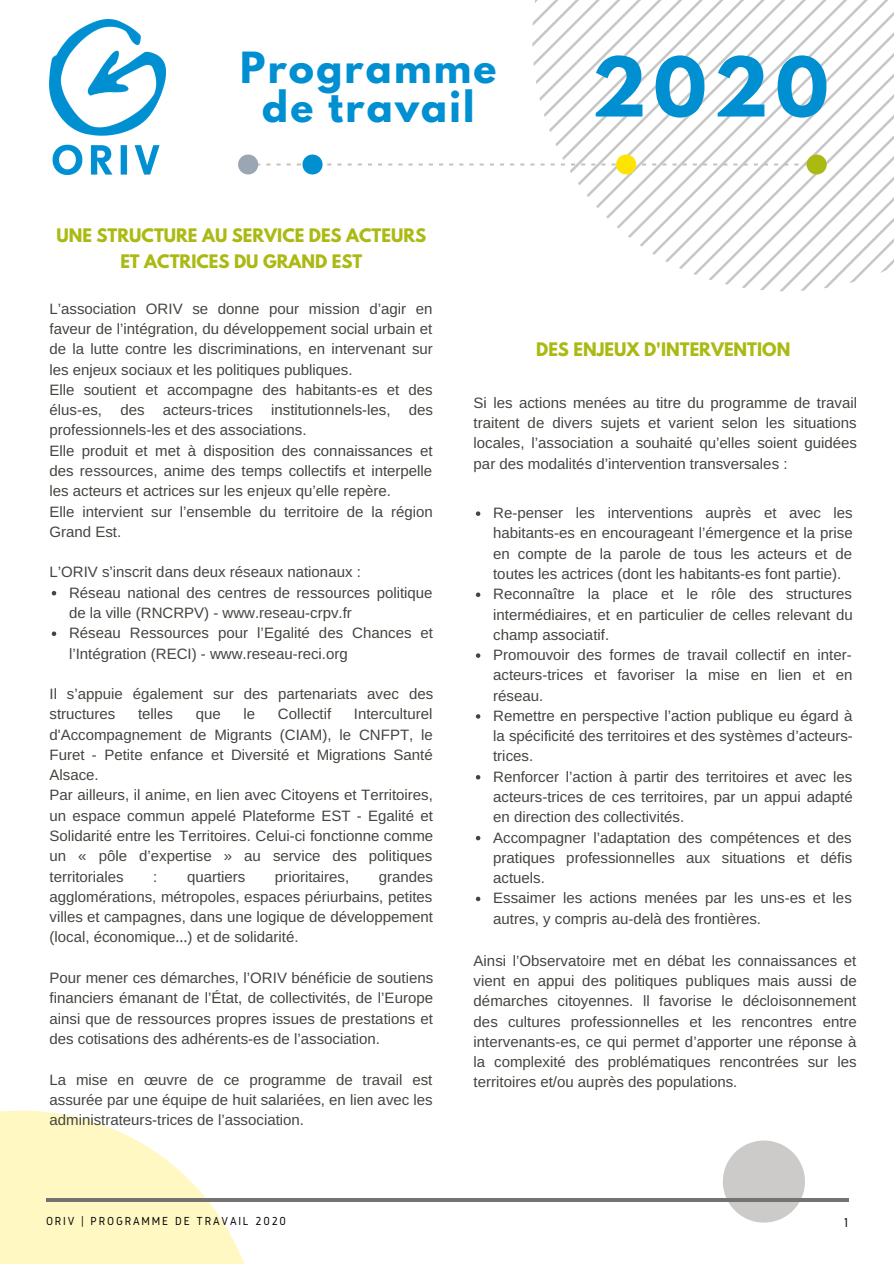
<style>
.page{position:relative;width:894px;height:1264px;background:#fff}
.page>*{position:absolute;margin:0;border:0;box-sizing:border-box;transform-origin:0 0}
.t1{font:700 72.75px "League Spartan";color:#0090d2}
.t2{font:700 38.1px/38.7px "League Spartan";letter-spacing:.06em;color:#0090d2;text-align:center}
.t3{font:700 16.5px/26px "League Spartan";color:#aaba13;text-align:center}
.t4{font:15px/20.2px "Arimo";color:#444440}
.t5{font:13.35px "Gidole";color:#000}
.t6{font:12.15px "Gidole";letter-spacing:.15em;color:#000}
.s1{font-family:"Noto Sans Gurmukhi"}
</style>
<div class="page">
<svg style="left:0;top:1110px;width:260px;height:153px"></svg>
<svg style="left:722px;top:1140px;width:82px;height:82px"></svg>
<hr style="left:46px;top:1198px;width:802px;height:3px;background:#737373">
<svg style="left:52px;top:591px;width:4px;height:4px"></svg>
<svg style="left:52px;top:631px;width:4px;height:5px"></svg>
<svg style="left:238px;top:0;width:655px;height:291px"></svg>
<img style="left:49px;top:19px;width:116px;height:156px">
<svg style="left:475px;top:511px;width:5px;height:5px"></svg>
<svg style="left:475px;top:592px;width:5px;height:5px"></svg>
<svg style="left:475px;top:653px;width:5px;height:5px"></svg>
<svg style="left:475px;top:714px;width:5px;height:4px"></svg>
<svg style="left:475px;top:775px;width:5px;height:4px"></svg>
<svg style="left:475px;top:835px;width:5px;height:5px"></svg>
<svg style="left:475px;top:896px;width:5px;height:5px"></svg>
<h2 class="t2" style="left:240px;top:53px;width:258px">Programme de travail</h2>
<p class="t3" style="left:56px;top:224px;width:371px">UNE STRUCTURE AU SERVICE DES ACTEURS<br>ET ACTRICES DU GRAND EST</p>
<h1 class="t1" style="left:591px;top:51px;width:238px">2020</h1>
<p class="t4" style="left:49px;top:298px;width:385px">L’association ORIV se donne pour mission d’agir en faveur de l’intégration, du développement social urbain et de la lutte contre les discriminations, en intervenant sur les enjeux sociaux et les politiques publiques.<br>Elle soutient et accompagne des habitants-es et des élus-es, des acteurs-trices institutionnels-les, des professionnels-les et des associations.<br>Elle produit et met à disposition des connaissances et des ressources, anime des temps collectifs et interpelle les acteurs et actrices sur les enjeux qu’elle repère.<br>Elle intervient sur l’ensemble du territoire de la région Grand Est.</p>
<p class="t4" style="left:49px;top:562px;width:313px">L’ORIV s’inscrit dans deux réseaux nationaux :</p>
<p class="t4" style="left:69px;top:582px;width:365px">Réseau national des centres de ressources politique de la ville (RNCRPV) - www.reseau-crpv.fr<br>Réseau Ressources pour l’Egalité des Chances et l’Intégration (RECI) - www.reseau-reci.org</p>
<p class="t4" style="left:49px;top:683px;width:385px">Il s’appuie également sur des partenariats avec des structures</p>
<p class="t4" style="left:49px;top:704px;width:385px;text-indent:304px">Interculturel d'Accompagnement de Migrants (CIAM), le CNFPT, le Furet - Petite enfance et Diversité et Migrations Santé Alsace.<br>Par ailleurs, il anime, en lien avec Citoyens et Territoires, un espace commun appelé Plateforme EST - Egalité et Solidarité entre les Territoires. Celui-ci fonctionne comme un « pôle d’expertise » au service des politiques territoriales</p>
<p class="t4" style="left:138px;top:704px;width:37px">telles</p>
<p class="t4" style="left:196px;top:704px;width:27px">que</p>
<p class="t4" style="left:243px;top:704px;width:13px">le</p>
<p class="t4" style="left:278px;top:704px;width:55px">Collectif</p>
<p class="t4" style="left:49px;top:866px;width:385px;text-align:justify;text-indent:329px">grandes agglomérations, métropoles, espaces périurbains, petites villes et campagnes, dans une logique de développement (local, économique<span class="s1">…</span>) et de solidarité.</p>
<p class="t4" style="left:49px;top:967px;width:385px;text-align:justify">Pour mener ces démarches, l’ORIV bénéficie de soutiens financiers émanant de l’État, de collectivités, de l’Europe ainsi que de ressources propres issues de prestations et des cotisations des adhérents-es de l’association.</p>
<p class="t4" style="left:153px;top:866px;width:6px">:</p>
<p class="t4" style="left:187px;top:866px;width:60px">quartiers</p>
<p class="t4" style="left:275px;top:866px;width:76px">prioritaires,</p>
<p class="t4" style="left:49px;top:1069px;width:384px;text-align:justify">La mise en œuvre de ce programme de travail est assurée par une équipe de huit salariées, en lien avec les administrateurs-trices de l’association.</p>
<p class="t3" style="left:536px;top:338px;width:255px">DES ENJEUX D'INTERVENTION</p>
<p class="t4" style="left:473px;top:392px;width:385px;text-align:justify">Si les actions menées au titre du programme de travail traitent de divers sujets et varient selon les situations locales, l’association a souhaité qu’elles soient guidées par des modalités d’intervention transversales :</p>
<p class="t4" style="left:493px;top:503px;width:361px">Re-penser les interventions auprès et avec les habitants-es en encourageant l’émergence et la prise en compte de la parole de tous les acteurs et de toutes les actrices (dont les habitants-es font partie).<br>Reconnaître la place et le rôle des structures intermédiaires, et en particulier de celles relevant du champ associatif.<br>Promouvoir des formes de travail collectif en inter&shy;acteurs-trices et favoriser la mise en lien et en réseau.<br>Remettre en perspective l’action publique eu égard à la spécificité des territoires et des systèmes d’acteurs&shy;trices.<br>Renforcer l’action à partir des territoires et avec les acteurs-trices de ces territoires, par un appui adapté en direction des collectivités.<br>Accompagner l’adaptation des compétences et des pratiques professionnelles aux situations et défis actuels.<br>Essaimer les actions menées par les uns-es et les autres, y compris au-delà des frontières.</p>
<p class="t4" style="left:473px;top:950px;width:385px;text-align:justify">Ainsi l’Observatoire met en débat les connaissances et vient en appui des politiques publiques mais aussi de démarches citoyennes. ll favorise le décloisonnement des cultures professionnelles et les rencontres entre intervenants-es, ce qui permet d’apporter une réponse à la complexité des problématiques rencontrées sur les territoires et/ou auprès des populations.</p>
<p class="t6" style="left:46px;top:1213px;width:241px">ORIV | PROGRAMME DE TRAVAIL 2020</p>
<p class="t5" style="left:843px;top:1214px;width:6px">1</p>
</div>
